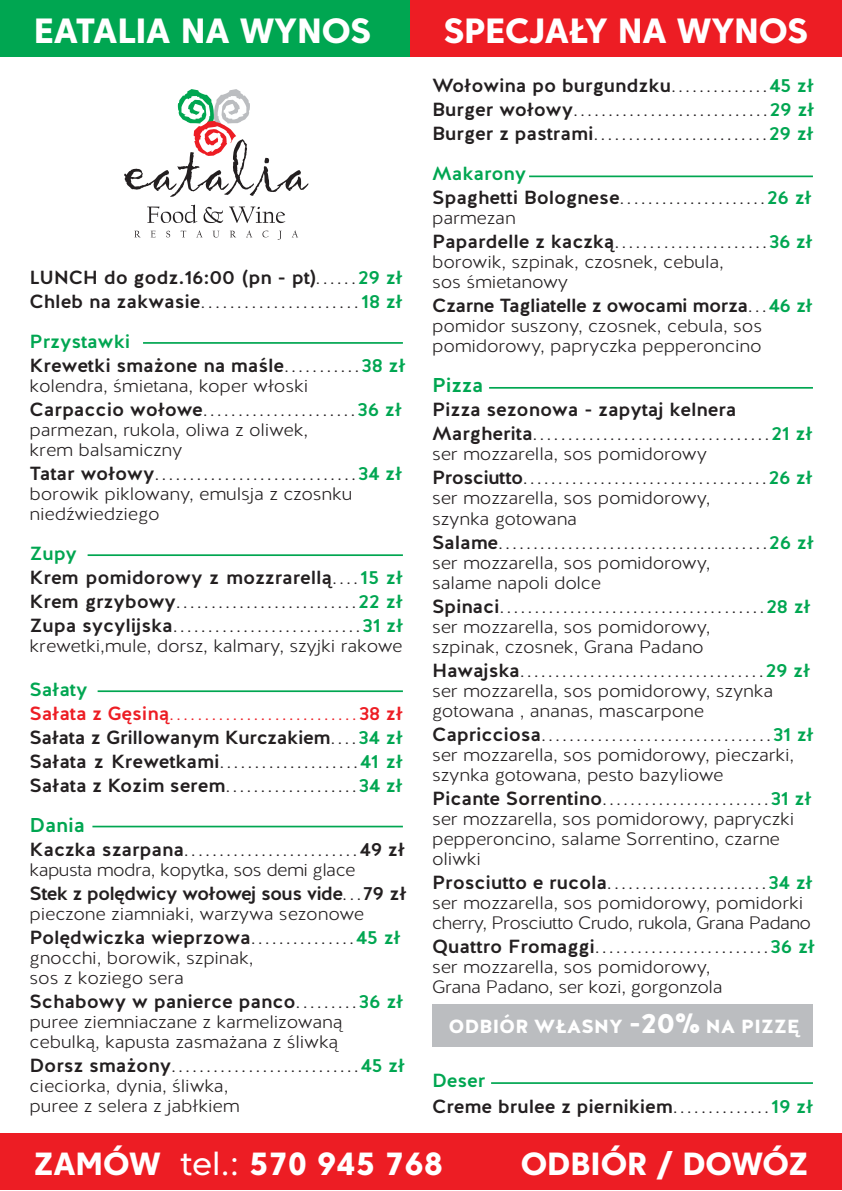
<style>
.page{position:relative;width:842px;height:1191px;background:#fff}
.page>*{position:absolute;margin:0;border:0;box-sizing:border-box;transform-origin:0 0}
.t1{font:800 35px "Core Sans C 75";letter-spacing:-.005em;color:#fff}
.t2{font:800 32px "Core Sans C 75";color:#fff}
.t3{font:500 20px "Halis R";letter-spacing:-.01em;color:#00a651;scale:1.04 1}
.t4{font:300 19px/24px "Halis R";color:#231f20;scale:1.04 1}
.t5{font:500 19px/24px "Halis R";letter-spacing:-.01em;color:#231f20;scale:1.04 1}
.t6{font:500 19px "Halis R";letter-spacing:-.03em;color:#231f20;scale:1.04 1}
.t7{font:500 19px "Halis R";letter-spacing:-.04em;color:#231f20;scale:1.04 1}
.t8{font:900 19px "Halis R";letter-spacing:-.015em;color:#fff;scale:1.04 1}
.t9{font:300 18px/20px "Halis R";letter-spacing:-.01em;color:#231f20;scale:1.04 1}
.t10{font:300 18px/20px "Halis R";letter-spacing:-.035em;color:#231f20;scale:1.04 1}
.t11{font:300 18px "Halis R";letter-spacing:-.03em;color:#231f20;scale:1.04 1}
.s1{font-weight:300}
.s2{color:#00a651}
.s3{font-weight:500}
.s4{font-weight:500;color:#00a651}
.s5{color:#ed1d24}
.s6{font-weight:300;color:#ed1d24}
.s7{font-size:28px}
.s8{font-family:"Core Sans C 45";font-weight:400}
</style>
<div class="page">
<div style="left:432px;top:1004px;width:381px;height:42px;background:#bbbdc0"></div>
<hr style="left:143px;top:342px;width:260px;height:2px;background:#00a651">
<hr style="left:489px;top:387px;width:324px;height:2px;background:#00a651">
<hr style="left:491px;top:1082px;width:322px;height:2px;background:#00a651">
<hr style="left:92px;top:825px;width:311px;height:2px;background:#00a651">
<hr style="left:88px;top:554px;width:315px;height:2px;background:#00a651">
<hr style="left:98px;top:690px;width:305px;height:2px;background:#00a651">
<div style="left:0;top:1133px;width:842px;height:57px;background:#ed1d24"></div>
<div style="left:0;top:0;width:842px;height:57px;background:#00a651"></div>
<div style="left:411px;top:0;width:431px;height:57px;background:#ed1d24"></div>
<svg style="left:147px;top:205px;width:138px;height:18px"></svg>
<svg style="left:124px;top:89px;width:184px;height:108px"></svg>
<svg style="left:134px;top:230px;width:164px;height:10px"></svg>
<hr style="left:529px;top:175px;width:284px;height:2px;background:#00a651">
<h1 class="t1" style="left:34px;top:9px;width:339px">EATALIA NA WYNOS</h1>
<h1 class="t1" style="left:443px;top:9px;width:366px">SPECJAŁY NA WYNOS</h1>
<p class="t5" style="left:30px;top:266px;width:360px">LUNCH do godz.16:00 (pn - pt)<span class="s1">......</span><span class="s2">29 zł<br></span>Chleb na zakwasie<span class="s1">......................</span><span class="s2">18 zł</span></p>
<p class="t5" style="left:30px;top:330px;width:363px"><span class="s2">Przystawki<br></span>Krewetki smażone na maśle<span class="s1">...........</span><span class="s2">38 zł</span></p>
<p class="t9" style="left:30px;top:376px;width:270px">kolendra, śmietana, koper włoski</p>
<p class="t4" style="left:30px;top:398px;width:360px"><span class="s3">Carpaccio wołowe</span>......................<span class="s4">36 zł</span></p>
<p class="t9" style="left:30px;top:420px;width:269px">parmezan, rukola, oliwa z oliwek, krem balsamiczny</p>
<p class="t4" style="left:30px;top:462px;width:360px"><span class="s3">Tatar wołowy</span>.............................<span class="s4">34 zł</span></p>
<p class="t9" style="left:30px;top:484px;width:312px">borowik piklowany, emulsja z czosnku niedźwiedziego</p>
<p class="t4" style="left:30px;top:542px;width:361px"><span class="s4">Zupy<br></span><span class="s3">Krem pomidorowy z mozzrarellą</span>....<span class="s4">15 zł </span><span class="s3">Krem grzybowy</span>..........................<span class="s4">22 zł </span><span class="s3">Zupa sycylijska</span>...........................<span class="s4">31 zł</span></p>
<p class="t9" style="left:30px;top:636px;width:360px">krewetki,mule, dorsz, kalmary, szyjki rakowe</p>
<p class="t5" style="left:30px;top:678px;width:360px"><span class="s2">Sałaty<br></span><span class="s5">Sałata z Gęsiną</span><span class="s6">...........................</span><span class="s5">38 zł </span>Sałata z Grillowanym Kurczakiem<span class="s1">....</span><span class="s2">34 zł </span>Sałata z Krewetkami<span class="s1">....................</span><span class="s2">41 zł </span>Sałata z Kozim serem<span class="s1">...................</span><span class="s2">34 zł</span></p>
<p class="t3" style="left:30px;top:812px;width:55px">Dania</p>
<p class="t4" style="left:30px;top:838px;width:362px"><span class="s3">Kaczka szarpana</span>.........................<span class="s3">49 zł</span></p>
<p class="t11" style="left:30px;top:858px;width:315px">kapusta modra, kopytka, sos demi glace</p>
<p class="t7" style="left:30px;top:881px;width:364px">Stek z polędwicy wołowej sous vide<span class="s1">...</span>79 zł</p>
<p class="t9" style="left:30px;top:904px;width:323px">pieczone ziamniaki, warzywa sezonowe</p>
<p class="t5" style="left:30px;top:926px;width:358px">Polędwiczka wieprzowa<span class="s1">...............</span><span class="s2">45 zł</span></p>
<p class="t9" style="left:30px;top:948px;width:217px">gnocchi, borowik, szpinak, sos z koziego sera</p>
<p class="t5" style="left:30px;top:990px;width:361px">Schabowy w panierce panco<span class="s1">.........</span><span class="s2">36 zł</span></p>
<p class="t9" style="left:30px;top:1012px;width:302px">puree ziemniaczane z karmelizowaną cebulką, kapusta zasmażana z śliwką</p>
<p class="t4" style="left:30px;top:1054px;width:362px"><span class="s3">Dorsz smażony</span>...........................<span class="s4">45 zł</span></p>
<p class="t9" style="left:30px;top:1076px;width:204px">cieciorka, dynia, śliwka, puree z selera z jabłkiem</p>
<p class="t4" style="left:432px;top:74px;width:369px;text-align:justify"><span class="s3">Wołowina po burgundzku</span>..............<span class="s4">45 zł </span><span class="s3">Burger wołowy</span>............................<span class="s4">29 zł </span><span class="s3">Burger z pastrami</span>.........................<span class="s4">29 zł</span></p>
<p class="t4" style="left:432px;top:162px;width:367px"><span class="s4">Makarony<br></span><span class="s3">Spaghetti Bolognese</span>.....................<span class="s4">26 zł</span></p>
<p class="t9" style="left:432px;top:209px;width:82px">parmezan</p>
<p class="t4" style="left:432px;top:230px;width:368px"><span class="s3">Papardelle z kaczką</span>......................<span class="s4">36 zł</span></p>
<p class="t9" style="left:432px;top:253px;width:282px">borowik, szpinak, czosnek, cebula, sos śmietanowy</p>
<p class="t6" style="left:432px;top:293px;width:367px">Czarne Tagliatelle z owocami morza<span class="s1">...</span><span class="s2">46 zł</span></p>
<p class="t9" style="left:432px;top:317px;width:319px">pomidor suszony, czosnek, cebula, sos pomidorowy, papryczka pepperoncino</p>
<p class="t3" style="left:432px;top:373px;width:51px">Pizza</p>
<p class="t5" style="left:432px;top:398px;width:367px">Pizza sezonowa - zapytaj kelnera<br>Margherita<span class="s1">..................................</span><span class="s2">21 zł</span></p>
<p class="t9" style="left:432px;top:445px;width:266px">ser mozzarella, sos pomidorowy</p>
<p class="t4" style="left:432px;top:466px;width:368px"><span class="s3">Prosciutto</span>...................................<span class="s4">26 zł</span></p>
<p class="t9" style="left:432px;top:489px;width:269px">ser mozzarella, sos pomidorowy, szynka gotowana</p>
<p class="t4" style="left:432px;top:530px;width:369px"><span class="s3">Salame</span>.......................................<span class="s4">26 zł</span></p>
<p class="t9" style="left:432px;top:553px;width:269px">ser mozzarella, sos pomidorowy, salame napoli dolce</p>
<p class="t4" style="left:432px;top:594px;width:366px"><span class="s3">Spinaci</span>......................................<span class="s4">28 zł</span></p>
<p class="t9" style="left:432px;top:617px;width:269px">ser mozzarella, sos pomidorowy, szpinak, czosnek, Grana Padano</p>
<p class="t4" style="left:432px;top:658px;width:365px"><span class="s3">Hawajska</span>...................................<span class="s4">29 zł</span></p>
<p class="t9" style="left:432px;top:681px;width:330px">ser mozzarella, sos pomidorowy, szynka gotowana , ananas, mascarpone</p>
<p class="t4" style="left:432px;top:722px;width:368px"><span class="s3">Capricciosa</span>.................................<span class="s4">31 zł</span></p>
<p class="t9" style="left:432px;top:745px;width:350px">ser mozzarella, sos pomidorowy, pieczarki, szynka gotowana, pesto bazyliowe</p>
<p class="t4" style="left:432px;top:786px;width:366px"><span class="s3">Picante Sorrentino</span>........................<span class="s4">31 zł</span></p>
<p class="t9" style="left:432px;top:809px;width:350px">ser mozzarella, sos pomidorowy, papryczki pepperoncino, salame Sorrentino, czarne oliwki</p>
<p class="t4" style="left:432px;top:870px;width:368px"><span class="s3">Prosciutto e rucola</span>.......................<span class="s4">34 zł</span></p>
<p class="t10" style="left:432px;top:893px;width:366px">ser mozzarella, sos pomidorowy, pomidorki cherry, Prosciutto Crudo, rukola, Grana Padano</p>
<p class="t4" style="left:432px;top:934px;width:370px"><span class="s3">Quattro Fromaggi</span>.........................<span class="s4">36 zł</span></p>
<p class="t9" style="left:432px;top:957px;width:281px">ser mozzarella, sos pomidorowy,<br>Grana Padano, ser kozi, gorgonzola</p>
<p class="t8" style="left:448px;top:1013px;width:339px">ODBIÓR WŁASNY <span class="s7">-20%</span> NA PIZZĘ</p>
<p class="t5" style="left:432px;top:1067px;width:368px;line-height:26px"><span class="s2">Deser<br></span>Creme brulee z piernikiem<span class="s1">..............</span><span class="s2">19 zł</span></p>
<h2 class="t2" style="left:34px;top:1143px;width:411px">ZAMÓW <span class="s8">tel.:</span> 570 945 768</h2>
<h2 class="t2" style="left:521px;top:1143px;width:289px">ODBIÓR / DOWÓZ</h2>
</div>
